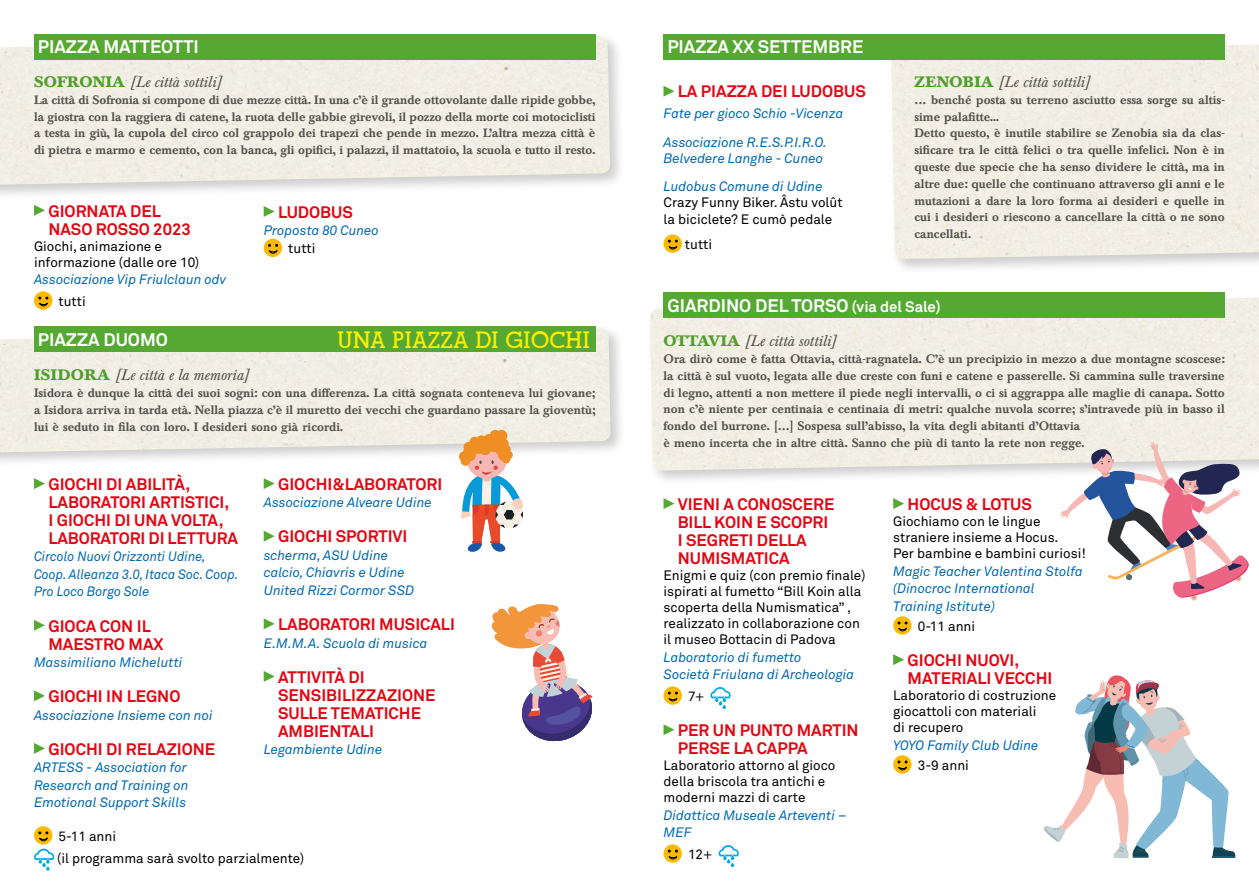
<style>
.page{position:relative;width:1259px;height:893px;background:#fff}
.page>*{position:absolute;margin:0;border:0;box-sizing:border-box;transform-origin:0 0}
.t1{font:700 23.1px "Alexandria FLF";color:#ffed00}
.t2{font:700 18px "Akkurat";color:#fff}
.t3{font:700 16.5px/18px "Akkurat";color:#e30613}
.t4{font:italic 15px "Baskerville BE";color:#575756}
.t5{font:italic 13.5px/17.5px "Akkurat";color:#0069b4}
.t6{font:13.5px/16px "Akkurat";color:#000}
.t7{font:italic 13.5px/17.5px "Akkurat";color:#0069b4;scale:.95 1}
.t8{font:500 12px/16.8px "Baskerville BE";color:#575756;text-align:justify}
.s1{font-weight:700;font-style:normal;color:#55a932}
.s2{font-size:15px}
</style>
<div class="page">
<div style="left:0;top:33px;width:625px;height:170px;background:#000;opacity:.2"></div>
<div style="left:0;top:36px;width:610px;height:149px;background:#f1efe3"></div>
<div style="left:0;top:325px;width:626px;height:146px;background:#000;opacity:.2"></div>
<div style="left:0;top:328px;width:610px;height:124px;background:#f1efe4"></div>
<div style="left:34px;top:34px;width:561px;height:26px;background:#55a932"></div>
<div style="left:34px;top:326px;width:561px;height:26px;background:#55a932"></div>
<svg style="left:34px;top:205px;width:11px;height:11px"></svg>
<svg style="left:34px;top:291px;width:18px;height:19px"></svg>
<svg style="left:38px;top:297px;width:10px;height:10px"></svg>
<svg style="left:264px;top:206px;width:11px;height:11px"></svg>
<div style="left:264px;top:239px;width:18px;height:18px;background:#fbba00;border-radius:50%"></div>
<svg style="left:268px;top:244px;width:10px;height:10px"></svg>
<svg style="left:34px;top:478px;width:11px;height:11px"></svg>
<svg style="left:34px;top:620px;width:11px;height:11px"></svg>
<svg style="left:34px;top:690px;width:11px;height:11px"></svg>
<svg style="left:34px;top:743px;width:11px;height:11px"></svg>
<svg style="left:264px;top:478px;width:11px;height:11px"></svg>
<svg style="left:264px;top:531px;width:11px;height:11px"></svg>
<svg style="left:264px;top:618px;width:11px;height:11px"></svg>
<svg style="left:264px;top:671px;width:11px;height:11px"></svg>
<div style="left:888px;top:41px;width:371px;height:234px;background:#000;opacity:.2"></div>
<div style="left:891px;top:45px;width:368px;height:214px;background:#f2efe3"></div>
<div style="left:647px;top:294px;width:612px;height:192px;background:#000;opacity:.2"></div>
<div style="left:650px;top:298px;width:609px;height:173px;background:#f1efe3"></div>
<div style="left:663px;top:34px;width:562px;height:26px;background:#55a932"></div>
<div style="left:663px;top:292px;width:562px;height:26px;background:#55a932"></div>
<svg style="left:663px;top:86px;width:11px;height:11px"></svg>
<svg style="left:663px;top:234px;width:19px;height:19px"></svg>
<svg style="left:668px;top:240px;width:10px;height:10px"></svg>
<svg style="left:663px;top:498px;width:11px;height:11px"></svg>
<svg style="left:663px;top:686px;width:19px;height:19px"></svg>
<svg style="left:668px;top:692px;width:10px;height:10px"></svg>
<svg style="left:710px;top:687px;width:20px;height:22px"></svg>
<svg style="left:663px;top:724px;width:11px;height:11px"></svg>
<svg style="left:663px;top:844px;width:19px;height:19px"></svg>
<svg style="left:668px;top:850px;width:10px;height:10px"></svg>
<svg style="left:718px;top:845px;width:21px;height:22px"></svg>
<svg style="left:893px;top:498px;width:11px;height:11px"></svg>
<div style="left:893px;top:616px;width:18px;height:19px;background:#fbba00;border-radius:50%"></div>
<svg style="left:897px;top:621px;width:10px;height:11px"></svg>
<svg style="left:893px;top:654px;width:11px;height:11px"></svg>
<div style="left:893px;top:755px;width:18px;height:19px;background:#fbba00;border-radius:50%"></div>
<svg style="left:897px;top:760px;width:10px;height:11px"></svg>
<svg style="left:459px;top:430px;width:64px;height:122px"></svg>
<svg style="left:491px;top:604px;width:102px;height:138px"></svg>
<svg style="left:1043px;top:675px;width:192px;height:183px"></svg>
<svg style="left:1059px;top:441px;width:190px;height:158px"></svg>
<svg style="left:34px;top:826px;width:18px;height:19px"></svg>
<svg style="left:38px;top:831px;width:10px;height:11px"></svg>
<svg style="left:34px;top:849px;width:20px;height:22px"></svg>
<h2 class="t2" style="left:38px;top:36px;width:163px">PIAZZA MATTEOTTI</h2>
<p class="t4" style="left:34px;top:73px;width:189px"><span class="s1">SOFRONIA</span> [Le città sottili]</p>
<p class="t8" style="left:34px;top:92px;width:563px">La città di Sofronia si compone di due mezze città. In una c’è il grande ottovolante dalle ripide gobbe, la giostra con la raggiera di catene, la ruota delle gabbie girevoli, il pozzo della morte coi motociclisti a testa in giù, la cupola del circo col grappolo dei trapezi che pende in mezzo. L’altra mezza città è di pietra e marmo e cemento, con la banca, gli opifici, i palazzi, il mattatoio, la scuola e tutto il resto.</p>
<h3 class="t3" style="left:48px;top:202px;width:144px">GIORNATA DEL<br>NASO ROSSO 2023</h3>
<p class="t6" style="left:34px;top:238px;width:167px">Giochi, animazione e informazione (dalle ore 10)</p>
<p class="t5" style="left:34px;top:271px;width:194px">Associazione Vip Friulclaun odv</p>
<p class="t6" style="left:59px;top:294px;width:29px">tutti</p>
<h2 class="t2" style="left:38px;top:328px;width:132px">PIAZZA DUOMO</h2>
<h3 class="t3" style="left:278px;top:203px;width:76px">LUDOBUS</h3>
<p class="t5" style="left:264px;top:222px;width:117px">Proposta 80 Cuneo</p>
<p class="t6" style="left:288px;top:241px;width:29px">tutti</p>
<h1 class="t1" style="left:338px;top:328px;width:254px">UNA PIAZZA DI GIOCHI</h1>
<p class="t4" style="left:34px;top:367px;width:216px"><span class="s1">ISIDORA</span> [Le città e la memoria]</p>
<p class="t8" style="left:34px;top:385px;width:563px">Isidora è dunque la città dei suoi sogni: con una differenza. La città sognata conteneva lui giovane; a Isidora arriva in tarda età. Nella piazza c’è il muretto dei vecchi che guardano passare la gioventù; lui è seduto in fila con loro. I desideri sono già ricordi.</p>
<h3 class="t3" style="left:48px;top:475px;width:191px">GIOCHI DI ABILITÀ,<br>LABORATORI ARTISTICI,<br>I GIOCHI DI UNA VOLTA,<br>LABORATORI DI LETTURA</h3>
<p class="t7" style="left:34px;top:548px;width:217px">Circolo Nuovi Orizzonti Udine,<br>Coop. Alleanza 3.0, Itaca Soc. Coop.<br>Pro Loco Borgo Sole</p>
<h3 class="t3" style="left:48px;top:617px;width:117px">GIOCA CON IL<br>MAESTRO MAX</h3>
<p class="t5" style="left:34px;top:654px;width:150px">Massimiliano Michelutti</p>
<h3 class="t3" style="left:48px;top:687px;width:134px">GIOCHI IN LEGNO</h3>
<p class="t5" style="left:34px;top:706px;width:180px">Associazione Insieme con noi</p>
<h3 class="t3" style="left:48px;top:740px;width:168px">GIOCHI DI RELAZIONE</h3>
<p class="t5" style="left:34px;top:759px;width:156px;text-align:justify">ARTESS - Association for Research and Training on Emotional Support Skills</p>
<h3 class="t3" style="left:278px;top:475px;width:166px">GIOCHI&amp;LABORATORI</h3>
<p class="t5" style="left:264px;top:494px;width:170px">Associazione Alveare Udine</p>
<h3 class="t3" style="left:278px;top:528px;width:131px">GIOCHI SPORTIVI</h3>
<p class="t5" style="left:264px;top:547px;width:152px">scherma, ASU Udine calcio, Chiavris e Udine<br>United Rizzi Cormor SSD</p>
<h3 class="t3" style="left:278px;top:615px;width:178px">LABORATORI MUSICALI</h3>
<p class="t5" style="left:264px;top:634px;width:165px">E.M.M.A. Scuola di musica</p>
<h3 class="t3" style="left:278px;top:668px;width:159px">ATTIVITÀ DI<br>SENSIBILIZZAZIONE<br>SULLE TEMATICHE<br>AMBIENTALI</h3>
<p class="t5" style="left:264px;top:741px;width:120px">Legambiente Udine</p>
<p class="t6" style="left:57px;top:825px;width:248px;line-height:21.8px">5-11 anni<br>(il programma sarà svolto parzialmente)</p>
<h2 class="t2" style="left:667px;top:36px;width:197px">PIAZZA XX SETTEMBRE</h2>
<h3 class="t3" style="left:678px;top:83px;width:189px">LA PIAZZA DEI LUDOBUS</h3>
<p class="t5" style="left:663px;top:99px;width:181px;line-height:28.8px">Fate per gioco Schio -Vicenza<br>Associazione R.E.S.P.I.R.O.</p>
<p class="t5" style="left:663px;top:144px;width:161px;line-height:28.8px">Belvedere Langhe - Cuneo<br>Ludobus Comune di Udine</p>
<p class="t6" style="left:663px;top:195px;width:181px">Crazy Funny Biker. Âstu volût la biciclete? E cumò pedale</p>
<p class="t6" style="left:685px;top:237px;width:29px">tutti</p>
<p class="t4" style="left:914px;top:73px;width:177px"><span class="s1">ZENOBIA</span> [Le città sottili]</p>
<p class="t8" style="left:914px;top:92px;width:312px;text-align:left">… benché posta su terreno asciutto essa sorge su altis&shy;sime palafitte...<br>Detto questo, è inutile stabilire se Zenobia sia da clas&shy;sificare tra le città felici o tra quelle infelici. Non è in queste due specie che ha senso dividere le città, ma in altre due: quelle che continuano attraverso gli anni e le mutazioni a dare la loro forma ai desideri e quelle in cui i desideri o riescono a cancellare la città o ne sono cancellati.</p>
<h2 class="t2" style="left:667px;top:294px;width:275px">GIARDINO DEL TORSO <span class="s2">(via del Sale)</span></h2>
<p class="t4" style="left:663px;top:333px;width:174px"><span class="s1">OTTAVIA</span> [Le città sottili]</p>
<p class="t8" style="left:663px;top:351px;width:563px;text-align:left">Ora dirò come è fatta Ottavia, città-ragnatela. C’è un precipizio in mezzo a due montagne scoscese: la città è sul vuoto, legata alle due creste con funi e catene e passerelle. Si cammina sulle traversine di legno, attenti a non mettere il piede negli intervalli, o ci si aggrappa alle maglie di canapa. Sotto non c’è niente per centinaia e centinaia di metri: qualche nuvola scorre; s’intravede più in basso il fondo del burrone. […] Sospesa sull’abisso, la vita degli abitanti d’Ottavia<br>è meno incerta che in altre città. Sanno che più di tanto la rete non regge.</p>
<h3 class="t3" style="left:677px;top:495px;width:158px">VIENI A CONOSCERE<br>BILL KOIN E SCOPRI<br>I SEGRETI DELLA<br>NUMISMATICA</h3>
<p class="t6" style="left:663px;top:567px;width:203px">Enigmi e quiz (con premio finale) ispirati al fumetto “Bill Koin alla scoperta della Numismatica” , realizzato in collaborazione con il museo Bottacin di Padova</p>
<p class="t5" style="left:663px;top:648px;width:192px">Laboratorio di fumetto<br>Società Friulana di Archeologia</p>
<p class="t6" style="left:688px;top:688px;width:18px">7+</p>
<h3 class="t3" style="left:678px;top:721px;width:182px">PER UN PUNTO MARTIN<br>PERSE LA CAPPA</h3>
<p class="t6" style="left:663px;top:758px;width:173px">Laboratorio attorno al gioco della briscola tra antichi e moderni mazzi di carte</p>
<p class="t5" style="left:663px;top:806px;width:185px">Didattica Museale Arteventi –<br>MEF</p>
<p class="t6" style="left:688px;top:846px;width:26px">12+</p>
<h3 class="t3" style="left:907px;top:495px;width:126px">HOCUS &amp; LOTUS</h3>
<p class="t6" style="left:893px;top:513px;width:194px">Giochiamo con le lingue straniere insieme a Hocus.<br>Per bambine e bambini curiosi!</p>
<p class="t5" style="left:893px;top:562px;width:191px">Magic Teacher Valentina Stolfa (Dinocroc International<br>Training Istitute)</p>
<p class="t6" style="left:917px;top:618px;width:59px">0-11 anni</p>
<h3 class="t3" style="left:907px;top:651px;width:146px">GIOCHI NUOVI,<br>MATERIALI VECCHI</h3>
<p class="t6" style="left:893px;top:687px;width:165px">Laboratorio di costruzione giocattoli con materiali<br>di recupero</p>
<p class="t5" style="left:893px;top:736px;width:147px">YOYO Family Club Udine</p>
<p class="t6" style="left:917px;top:757px;width:53px">3-9 anni</p>
</div>
